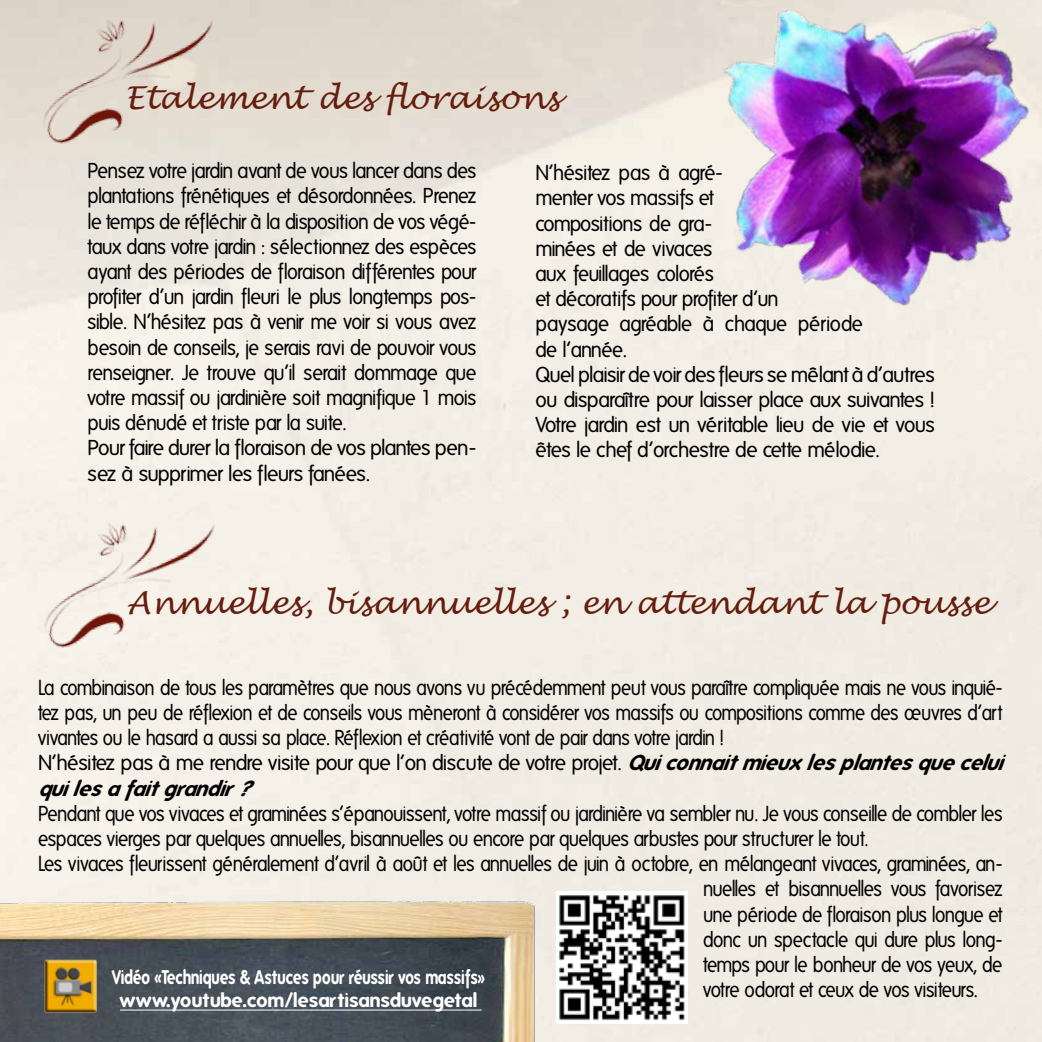
<style>
.page{position:relative;width:1042px;height:1042px;background:#fff}
.page>*{position:absolute;margin:0;border:0;box-sizing:border-box;transform-origin:0 0}
.t1{font:italic 31.5px "Lucida Handwriting";color:#651e0e}
.t2{font:21px/25.2px "Folks";letter-spacing:-.035em;color:#000;scale:.94 1}
.t3{font:21px "Folks";letter-spacing:-.035em;color:#000;scale:.9 1}
.t4{font:21px/25.2px "Folks";letter-spacing:-.035em;color:#000}
.t5{font:21px "Folks";letter-spacing:-.035em;color:#000;scale:.89 1}
.t6{font:italic 700 21px "Folks";color:#000}
.t7{font:700 19.25px/23.1px "Folks";color:#fff;text-align:center;scale:.77 1}
.s1{font-weight:700;font-style:italic}
</style>
<div class="page">
<img style="left:0;top:888px;width:584px;height:154px">
<hr style="left:120px;top:1009px;width:362px;height:1px;background:#fff">
<img style="left:0;top:0;width:376px;height:195px">
<img style="left:623px;top:0;width:419px;height:399px">
<div style="left:0;top:435px;width:377px;height:264px;background:#f5f1e8"></div>
<img style="left:31px;top:949px;width:80px;height:80px">
<img style="left:557px;top:891px;width:128px;height:132px">
<p class="t1" style="left:125px;top:79px;width:435px">Etalement des floraisons</p>
<p class="t2" style="left:88px;top:159px;width:415px">Pensez votre jardin avant de vous lancer dans des plantations frénétiques et désordonnées. Prenez le temps de réfléchir à la disposition de vos végé&shy;taux dans votre jardin : sélectionnez des espèces ayant des périodes de floraison différentes pour profiter d’un jardin fleuri le plus longtemps pos&shy;sible. N’hésitez pas à venir me voir si vous avez besoin de conseils, je serais ravi de pouvoir vous renseigner. Je trouve qu’il serait dommage que votre massif ou jardinière soit magnifique 1 mois puis dénudé et triste par la suite.<br>Pour faire durer la floraison de vos plantes pen&shy;sez à supprimer les fleurs fanées.</p>
<p class="t4" style="left:535px;top:161px;width:401px">N’hésitez pas à agré-<br>menter vos massifs et<br>compositions de gra-<br>minées et de vivaces<br>aux feuillages colorés<br>et décoratifs pour profiter d’un<br>paysage agréable à chaque période<br>de l’année.<br>Quel plaisir de voir des fleurs se mêlant à d’autres ou disparaître pour laisser place aux suivantes !<br>Votre jardin est un véritable lieu de vie et vous êtes le chef d’orchestre de cette mélodie.</p>
<p class="t1" style="left:127px;top:583px;width:865px">Annuelles, bisannuelles ; en attendant la pousse</p>
<p class="t5" style="left:38px;top:676px;width:1085px">La combinaison de tous les paramètres que nous avons vu précédemment peut vous paraître compliquée mais ne vous inquié-</p>
<p class="t5" style="left:38px;top:701px;width:1085px">tez pas, un peu de réflexion et de conseils vous mèneront à considérer vos massifs ou compositions comme des œuvres d’art</p>
<p class="t5" style="left:38px;top:726px;width:772px">vivantes ou le hasard a aussi sa place. Réflexion et créativité vont de pair dans votre jardin !</p>
<p class="t4" style="left:38px;top:751px;width:975px">N’hésitez pas à me rendre visite pour que l’on discute de votre projet. <span class="s1">Quiconnaitmieuxlesplantesquecelui</span></p>
<p class="t6" style="left:38px;top:776px;width:226px">quilesafaitgrandir?</p>
<p class="t3" style="left:38px;top:802px;width:1073px">Pendant que vos vivaces et graminées s’épanouissent, votre massif ou jardinière va sembler nu. Je vous conseille de combler les</p>
<p class="t3" style="left:38px;top:827px;width:924px">espaces vierges par quelques annuelles, bisannuelles ou encore par quelques arbustes pour structurer le tout.</p>
<p class="t3" style="left:38px;top:852px;width:1073px">Les vivaces fleurissent généralement d’avril à août et les annuelles de juin à octobre, en mélangeant vivaces, graminées, an-</p>
<p class="t3" style="left:703px;top:877px;width:334px">nuelles et bisannuelles vous favorisez</p>
<p class="t3" style="left:703px;top:903px;width:334px">une période de floraison plus longue et</p>
<p class="t3" style="left:703px;top:928px;width:334px">donc un spectacle qui dure plus long-</p>
<p class="t3" style="left:703px;top:953px;width:334px">temps pour le bonheur de vos yeux, de</p>
<p class="t3" style="left:703px;top:978px;width:306px">votre odorat et ceux de vos visiteurs.</p>
<p class="t7" style="left:112px;top:966px;width:486px">Vidéo «Techniques &amp; Astuces pour réussir vos massifs» www.youtube.com/lesartisansduvegetal</p>
</div>
